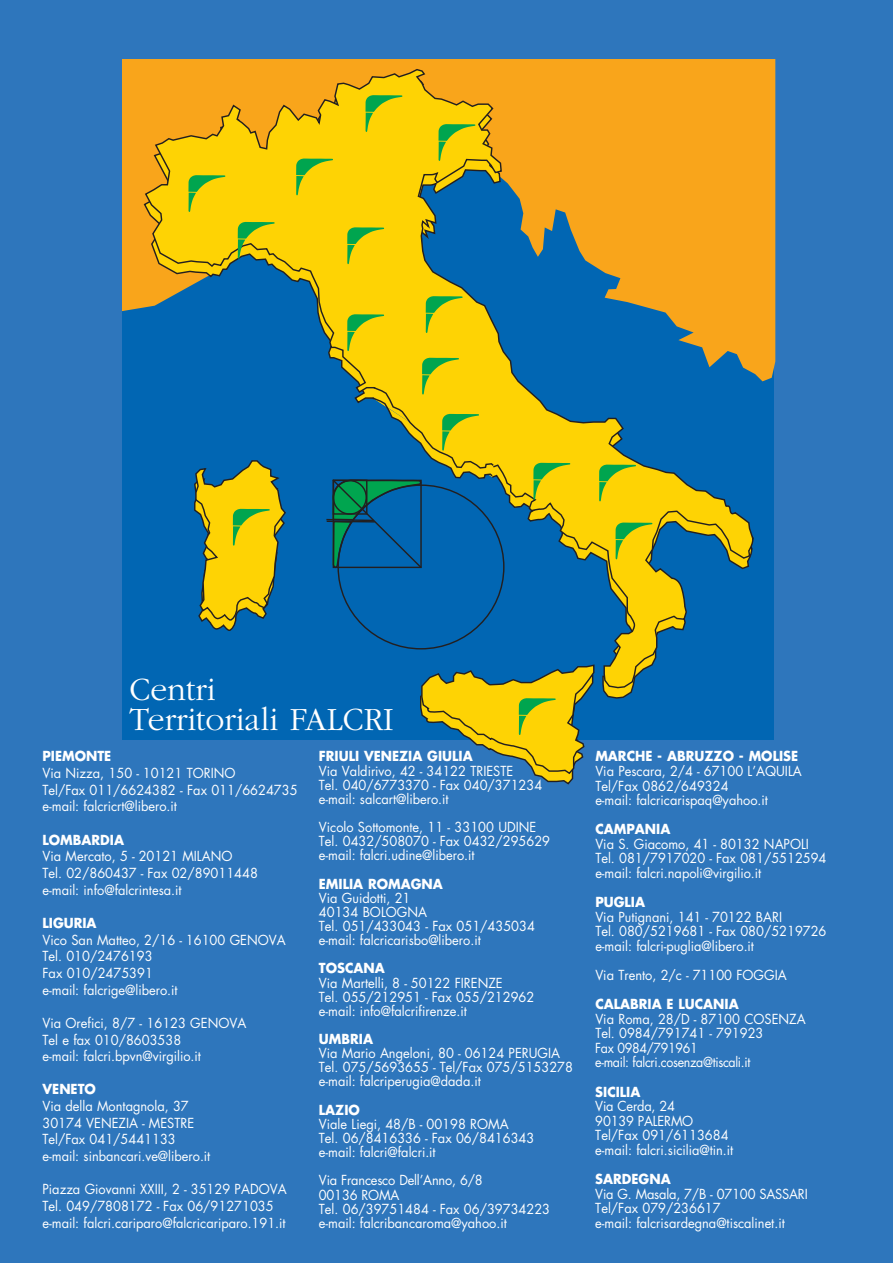
<style>
.page{position:relative;width:893px;height:1263px;background:#2e76bc}
.page>*{position:absolute;margin:0;border:0;box-sizing:border-box;transform-origin:0 0}
.t1{font:300 33.6px/30px "Garamond";color:#fff}
.t2{font:13.5px/14.1px "Futura";color:#fff;scale:.95 1}
.t3{font:700 13.5px "Futura";color:#fff;scale:.95 1}
</style>
<div class="page">
<div style="left:123px;top:61px;width:651px;height:678px;background:#0166b3"></div>
<svg style="left:122px;top:59px;width:653px;height:322px;background:#e39f28"></svg>
<svg style="left:144px;top:68px;width:611px;height:598px"></svg>
<svg style="left:188px;top:175px;width:37px;height:37px"></svg>
<svg style="left:296px;top:159px;width:37px;height:36px"></svg>
<svg style="left:238px;top:222px;width:37px;height:37px"></svg>
<svg style="left:365px;top:95px;width:37px;height:37px"></svg>
<svg style="left:438px;top:124px;width:37px;height:37px"></svg>
<svg style="left:347px;top:227px;width:37px;height:37px"></svg>
<svg style="left:347px;top:314px;width:37px;height:37px"></svg>
<svg style="left:426px;top:296px;width:37px;height:37px"></svg>
<svg style="left:325px;top:358px;width:327px;height:426px"></svg>
<svg style="left:193px;top:459px;width:94px;height:173px"></svg>
<h1 class="t1" style="left:130px;top:674px;width:266px">Centri<br>Territoriali FALCRI</h1>
<p class="t3" style="left:43px;top:750px;width:74px">PIEMONTE</p>
<p class="t2" style="left:43px;top:766px;width:270px;line-height:16.6px">Via Nizza, 150 - 10121 TORINO<br>Tel/Fax 011/6624382 - Fax 011/6624735 e-mail: falcricrt@libero.it</p>
<p class="t3" style="left:43px;top:833px;width:87px">LOMBARDIA</p>
<p class="t2" style="left:43px;top:849px;width:228px;line-height:16.6px">Via Mercato, 5 - 20121 MILANO<br>Tel. 02/860437 - Fax 02/89011448 e-mail: info@falcrintesa.it</p>
<p class="t3" style="left:43px;top:917px;width:58px">LIGURIA</p>
<p class="t2" style="left:43px;top:932px;width:258px;line-height:16.6px">Vico San Matteo, 2/16 - 16100 GENOVA<br>Tel. 010/2476193<br>Fax 010/2475391<br>e-mail: falcrige@libero.it</p>
<p class="t2" style="left:43px;top:1016px;width:216px;line-height:16.6px">Via Orefici, 8/7 - 16123 GENOVA<br>Tel e fax 010/8603538<br>e-mail: falcri.bpvn@virgilio.it</p>
<p class="t3" style="left:43px;top:1083px;width:58px">VENETO</p>
<p class="t2" style="left:43px;top:1099px;width:178px;line-height:16.6px">Via della Montagnola, 37<br>30174 VENEZIA - MESTRE<br>Tel/Fax 041/5441133 e-mail: sinbancari.ve@libero.it</p>
<p class="t2" style="left:43px;top:1182px;width:258px;line-height:16.6px">Piazza Giovanni XXIII, 2 - 35129 PADOVA<br>Tel. 049/7808172 - Fax 06/91271035 e-mail: falcri.cariparo@falcricariparo.191.it</p>
<p class="t3" style="left:319px;top:750px;width:163px">FRIULI VENEZIA GIULIA</p>
<p class="t2" style="left:319px;top:765px;width:237px">Via Valdirivo, 42 - 34122 TRIESTE<br>Tel. 040/6773370 - Fax 040/371234 e-mail: salcart@libero.it</p>
<p class="t2" style="left:319px;top:821px;width:245px">Vicolo Sottomonte, 11 - 33100 UDINE<br>Tel. 0432/508070 - Fax 0432/295629 e-mail: falcri.udine@libero.it</p>
<p class="t3" style="left:319px;top:877px;width:132px">EMILIA ROMAGNA</p>
<p class="t2" style="left:319px;top:892px;width:229px">Via Guidotti, 21<br>40134 BOLOGNA<br>Tel. 051/433043 - Fax 051/435034 e-mail: falcricarisbo@libero.it</p>
<p class="t3" style="left:319px;top:962px;width:71px">TOSCANA</p>
<p class="t2" style="left:319px;top:977px;width:228px">Via Martelli, 8 - 50122 FIRENZE<br>Tel. 055/212951 - Fax 055/212962 e-mail: info@falcrifirenze.it</p>
<p class="t3" style="left:319px;top:1033px;width:58px">UMBRIA</p>
<p class="t2" style="left:319px;top:1047px;width:269px">Via Mario Angeloni, 80 - 06124 PERUGIA<br>Tel. 075/5693655 - Tel/Fax 075/5153278 e-mail: falcriperugia@dada.it</p>
<p class="t3" style="left:319px;top:1103px;width:45px">LAZIO</p>
<p class="t2" style="left:319px;top:1118px;width:228px">Viale Liegi, 48/B - 00198 ROMA<br>Tel. 06/8416336 - Fax 06/8416343 e-mail: falcri@falcri.it</p>
<p class="t2" style="left:319px;top:1174px;width:245px">Via Francesco Dell’Anno, 6/8<br>00136 ROMA<br>Tel. 06/39751484 - Fax 06/39734223 e-mail: falcribancaroma@yahoo.it</p>
<p class="t3" style="left:595px;top:750px;width:215px">MARCHE - ABRUZZO - MOLISE</p>
<p class="t2" style="left:595px;top:765px;width:219px;line-height:14.5px">Via Pescara, 2/4 - 67100 L’AQUILA<br>Tel/Fax 0862/649324<br>e-mail: falcricarispaq@yahoo.it</p>
<p class="t3" style="left:595px;top:823px;width:80px">CAMPANIA</p>
<p class="t2" style="left:595px;top:838px;width:245px;line-height:14.5px">Via S. Giacomo, 41 - 80132 NAPOLI<br>Tel. 081/7917020 - Fax 081/5512594 e-mail: falcri.napoli@virgilio.it</p>
<p class="t3" style="left:595px;top:896px;width:54px">PUGLIA</p>
<p class="t2" style="left:595px;top:911px;width:245px;line-height:14.5px">Via Putignani, 141 - 70122 BARI<br>Tel. 080/5219681 - Fax 080/5219726 e-mail: falcri-puglia@libero.it</p>
<p class="t2" style="left:595px;top:969px;width:203px">Via Trento, 2/c - 71100 FOGGIA</p>
<p class="t3" style="left:595px;top:998px;width:152px">CALABRIA E LUCANIA</p>
<p class="t2" style="left:595px;top:1013px;width:223px;line-height:14.5px">Via Roma, 28/D - 87100 COSENZA<br>Tel. 0984/791741 - 791923<br>Fax 0984/791961<br>e-mail: falcri.cosenza@tiscali.it</p>
<p class="t3" style="left:595px;top:1085px;width:49px">SICILIA</p>
<p class="t2" style="left:595px;top:1100px;width:147px;line-height:14.5px">Via Cerda, 24<br>90139 PALERMO<br>Tel/Fax 091/6113684 e-mail: falcri.sicilia@tin.it</p>
<p class="t3" style="left:595px;top:1173px;width:81px">SARDEGNA</p>
<p class="t2" style="left:595px;top:1187px;width:225px;line-height:14.5px">Via G. Masala, 7/B - 07100 SASSARI<br>Tel/Fax 079/236617<br>e-mail: falcrisardegna@tiscalinet.it</p>
</div>
